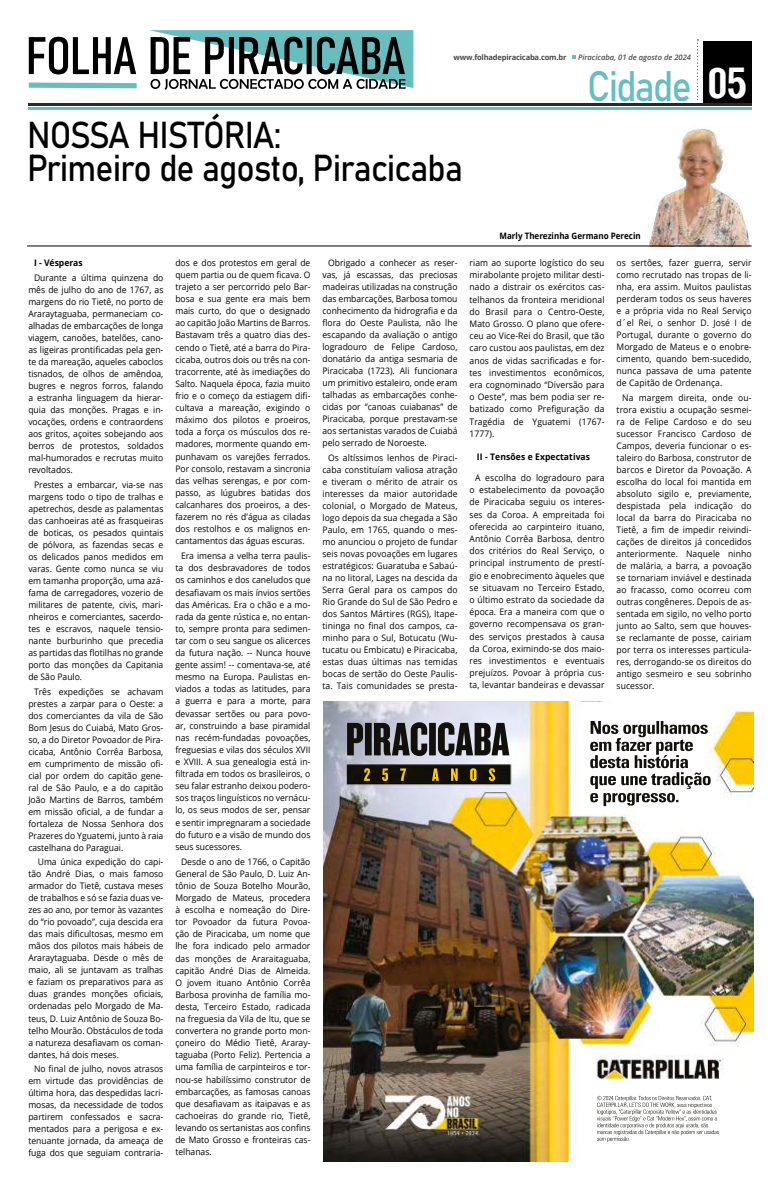
<style>
.page{position:relative;width:780px;height:1191px;background:#fff}
.page>*{position:absolute;margin:0;border:0;box-sizing:border-box;transform-origin:0 0}
.t1{font:42.1px "Bahnschrift";letter-spacing:-.045em;color:#67bec0;scale:.89 1}
.t2{font:37px/33px "Bahnschrift";letter-spacing:-.025em;color:#000;scale:.91 1}
.t3{font:9px/12px "Open Sans";color:#000;text-align:justify;scale:.95 1}
.t4{font:700 9px "Open Sans";letter-spacing:.01em;color:#000;scale:.95 1}
.t5{font:700 8.8px "Open Sans";color:#000;scale:.91 1}
.t6{font:700 7.6px "Open Sans";letter-spacing:-.025em;color:#4a4948}
.t7{font:italic 600 7.6px "Open Sans";color:#4a4948}
.s1{font-family:"Arena Condensed";font-weight:700;font-size:40.6px;color:#fff}
</style>
<div class="page">
<div style="left:703px;top:41px;width:48px;height:65px;background:#000"></div>
<hr style="left:28px;top:107px;width:723px;height:2px;background:#67bec0">
<hr style="left:28px;top:103px;width:723px;height:3px;background:#2c2824">
<svg style="left:697px;top:39px;width:1px;height:62px"></svg>
<svg style="left:572px;top:55px;width:3px;height:4px"></svg>
<svg style="left:28px;top:30px;width:385px;height:60px"></svg>
<img style="left:323px;top:702px;width:430px;height:459px">
<img style="left:645px;top:129px;width:106px;height:117px">
<hr style="left:27px;top:246px;width:724px;height:1px;background:#000">
<p class="t6" style="left:453px;top:52px;width:114px">www.folhadepiracicaba.com.br</p>
<p class="t7" style="left:578px;top:52px;width:114px">Piracicaba, 01 de agosto de 2024</p>
<h2 class="t2" style="left:27px;top:116px;width:480px">NOSSA HISTÓRIA:<br>Primeiro de agosto, Piracicaba</h2>
<h1 class="t1" style="left:587px;top:55px;width:181px">Cidade <span class="s1">05</span></h1>
<p class="t4" style="left:34px;top:256px;width:53px">I - Vésperas</p>
<p class="t3" style="left:28px;top:271px;width:144px;text-indent:6px">Durante a última quinzena do mês de julho do ano de 1767, as margens do rio Tietê, no porto de Araraytaguaba, permaneciam co&shy;alhadas de embarcações de longa viagem, canoões, batelões, cano&shy;as ligeiras prontificadas pela gen&shy;te da mareação, aqueles caboclos tisnados, de olhos de amêndoa, bugres e negros forros, falando a estranha linguagem da hierar&shy;quia das monções. Pragas e in&shy;vocações, ordens e contraordens aos gritos, açoites sobejando aos berros de protestos, soldados mal-humorados e recrutas muito revoltados.</p>
<p class="t3" style="left:28px;top:478px;width:144px;text-indent:6px">Prestes a embarcar, via-se nas margens todo o tipo de tralhas e apetrechos, desde as palamentas das canhoeiras até as frasqueiras de boticas, os pesados quintais de pólvora, as fazendas secas e os delicados panos medidos em varas. Gente como nunca se viu em tamanha proporção, uma azá&shy;fama de carregadores, vozerio de militares de patente, civis, mari&shy;nheiros e comerciantes, sacerdo&shy;tes e escravos, naquele tensio&shy;nante burburinho que precedia as partidas das flotilhas no grande porto das monções da Capitania de São Paulo.</p>
<p class="t3" style="left:28px;top:685px;width:144px;text-indent:6px">Três expedições se achavam prestes a zarpar para o Oeste: a dos comerciantes da vila de São Bom Jesus do Cuiabá, Mato Gros&shy;so, a do Diretor Povoador de Pira&shy;cicaba, Antônio Corrêa Barbosa, em cumprimento de missão ofi&shy;cial por ordem do capitão gene&shy;ral de São Paulo, e a do capitão João Martins de Barros, também em missão oficial, a de fundar a fortaleza de Nossa Senhora dos Prazeres do Yguatemi, junto à raia castelhana do Paraguai.</p>
<p class="t3" style="left:28px;top:856px;width:144px;text-indent:9px">Uma única expedição do capi&shy;tão André Dias, o mais famoso armador do Tietê, custava meses de trabalhos e só se fazia duas ve&shy;zes ao ano, por temor às vazantes do “rio povoado”, cuja descida era das mais dificultosas, mesmo em mãos dos pilotos mais hábeis de Araraytaguaba. Desde o mês de maio, ali se juntavam as tralhas e faziam os preparativos para as duas grandes monções oficiais, ordenadas pelo Morgado de Ma&shy;teus, D. Luiz Antônio de Souza Bo&shy;telho Mourão. Obstáculos de toda a natureza desafiavam os coman&shy;dantes, há dois meses.</p>
<p class="t3" style="left:28px;top:1062px;width:144px;text-indent:6px">No final de julho, novos atrasos em virtude das providências de última hora, das despedidas lacri&shy;mosas, da necessidade de todos partirem confessados e sacra&shy;mentados para a perigosa e ex&shy;tenuante jornada, da ameaça de fuga dos que seguiam contraria-</p>
<p class="t3" style="left:175px;top:256px;width:144px">dos e dos protestos em geral de quem partia ou de quem ficava. O trajeto a ser percorrido pelo Bar&shy;bosa e sua gente era mais bem mais curto, do que o designado ao capitão João Martins de Barros.<br>Bastavam três a quatro dias des&shy;cendo o Tietê, até a barra do Pira&shy;cicaba, outros dois ou três na con&shy;tracorrente, até às imediações do Salto. Naquela época, fazia muito frio e o começo da estiagem difi&shy;cultava a mareação, exigindo o máximo dos pilotos e proeiros, toda a força os músculos dos re&shy;madores, mormente quando em&shy;punhavam os varejões ferrados.<br>Por consolo, restavam a sincronia das velhas serengas, e por com&shy;passo, as lúgubres batidas dos calcanhares dos proeiros, a des&shy;fazerem no rés d’água as ciladas dos restolhos e os malignos en&shy;cantamentos das águas escuras.</p>
<p class="t3" style="left:175px;top:549px;width:144px;text-indent:6px">Era imensa a velha terra paulis&shy;ta dos desbravadores de todos os caminhos e dos caneludos que desafiavam os mais ínvios sertões das Américas. Era o chão e a mo&shy;rada da gente rústica e, no entan&shy;to, sempre pronta para sedimen&shy;tar com o seu sangue os alicerces da futura nação. -- Nunca houve gente assim! -- comentava-se, até mesmo na Europa. Paulistas en&shy;viados a todas as latitudes, para a guerra e para a morte, para devassar sertões ou para povo&shy;ar, construindo a base piramidal nas recém-fundadas povoações, freguesias e vilas dos séculos XVII e XVIII. A sua genealogia está in&shy;filtrada em todos os brasileiros, o seu falar estranho deixou podero&shy;sos traços linguísticos no vernácu&shy;lo, os seus modos de ser, pensar e sentir impregnaram a sociedade do futuro e a visão de mundo dos seus sucessores.</p>
<p class="t3" style="left:175px;top:855px;width:144px;text-indent:6px">Desde o ano de 1766, o Capitão General de São Paulo, D. Luiz An&shy;tônio de Souza Botelho Mourão, Morgado de Mateus, procedera à escolha e nomeação do Dire&shy;tor Povoador da futura Povoa&shy;ção de Piracicaba, um nome que lhe fora indicado pelo armador das monções de Araraitaguaba, capitão André Dias de Almeida.<br>O jovem ituano Antônio Corrêa Barbosa provinha de família mo&shy;desta, Terceiro Estado, radicada na freguesia da Vila de Itu, que se convertera no grande porto mon&shy;çoneiro do Médio Tietê, Araray&shy;taguaba (Porto Feliz). Pertencia a uma família de carpinteiros e tor&shy;nou-se habilíssimo construtor de embarcações, as famosas canoas que desafiavam as itaipavas e as cachoeiras do grande rio, Tietê, levando os sertanistas aos confins de Mato Grosso e fronteiras cas&shy;telhanas.</p>
<p class="t3" style="left:322px;top:256px;width:144px;text-indent:6px">Obrigado a conhecer as reser&shy;vas, já escassas, das preciosas madeiras utilizadas na construção das embarcações, Barbosa tomou conhecimento da hidrografia e da flora do Oeste Paulista, não lhe escapando da avaliação o antigo logradouro de Felipe Cardoso, donatário da antiga sesmaria de Piracicaba (1723). Ali funcionara um primitivo estaleiro, onde eram talhadas as embarcações conhe&shy;cidas por “canoas cuiabanas” de Piracicaba, porque prestavam-se aos sertanistas varados de Cuiabá pelo serrado de Noroeste.</p>
<p class="t3" style="left:322px;top:451px;width:144px;text-indent:6px">Os altíssimos lenhos de Piraci&shy;caba constituíam valiosa atração e tiveram o mérito de atrair os interesses da maior autoridade colonial, o Morgado de Mateus, logo depois da sua chegada a São Paulo, em 1765, quando o mes&shy;mo anunciou o projeto de fundar seis novas povoações em lugares estratégicos: Guaratuba e Sabaú&shy;na no litoral, Lages na descida da Serra Geral para os campos do Rio Grande do Sul de São Pedro e dos Santos Mártires (RGS), Itape&shy;tininga no final dos campos, ca&shy;minho para o Sul, Botucatu (Wu&shy;tucatu ou Embicatu) e Piracicaba, estas duas últimas nas temidas bocas de sertão do Oeste Paulis&shy;ta. Tais comunidades se presta-</p>
<p class="t5" style="left:499px;top:230px;width:156px">Marly Therezinha Germano Perecin</p>
<p class="t3" style="left:469px;top:256px;width:144px">riam ao suporte logístico do seu mirabolante projeto militar desti&shy;nado a distrair os exércitos cas&shy;telhanos da fronteira meridional do Brasil para o Centro-Oeste, Mato Grosso. O plano que ofere&shy;ceu ao Vice-Rei do Brasil, que tão caro custou aos paulistas, em dez anos de vidas sacrificadas e for&shy;tes investimentos econômicos, era cognominado “Diversão para o Oeste”, mas bem podia ser re&shy;batizado como Prefiguração da Tragédia de Yguatemi (1767- 1777).</p>
<p class="t4" style="left:477px;top:451px;width:121px">II - Tensões e Expectativas</p>
<p class="t3" style="left:469px;top:471px;width:144px;text-indent:6px">A escolha do logradouro para o estabelecimento da povoação de Piracicaba seguiu os interes&shy;ses da Coroa. A empreitada foi oferecida ao carpinteiro ituano, Antônio Corrêa Barbosa, dentro dos critérios do Real Serviço, o principal instrumento de prestí&shy;gio e enobrecimento àqueles que se situavam no Terceiro Estado, o último estrato da sociedade da época. Era a maneira com que o governo recompensava os gran&shy;des serviços prestados à causa da Coroa, eximindo-se dos maio&shy;res investimentos e eventuais prejuízos. Povoar à própria cus&shy;ta, levantar bandeiras e devassar</p>
<p class="t3" style="left:616px;top:256px;width:144px">os sertões, fazer guerra, servir como recrutado nas tropas de li&shy;nha, era assim. Muitos paulistas perderam todos os seus haveres e a própria vida no Real Serviço d´el Rei, o senhor D. José I de Portugal, durante o governo do Morgado de Mateus e o enobre&shy;cimento, quando bem-sucedido, nunca passava de uma patente de Capitão de Ordenança.</p>
<p class="t3" style="left:616px;top:391px;width:144px;text-indent:6px">Na margem direita, onde ou&shy;trora existiu a ocupação sesmei&shy;ra de Felipe Cardoso e do seu sucessor Francisco Cardoso de Campos, deveria funcionar o es&shy;taleiro do Barbosa, construtor de barcos e Diretor da Povoação. A escolha do local foi mantida em absoluto sigilo e, previamente, despistada pela indicação do local da barra do Piracicaba no Tietê, a fim de impedir reivindi&shy;cações de direitos já concedidos anteriormente. Naquele ninho de malária, a barra, a povoação se tornariam inviável e destinada ao fracasso, como ocorreu com outras congêneres. Depois de as&shy;sentada em sigilo, no velho porto junto ao Salto, sem que houves&shy;se reclamante de posse, cairiam por terra os interesses particula&shy;res, derrogando-se os direitos do antigo sesmeiro e seu sobrinho sucessor.</p>
</div>
